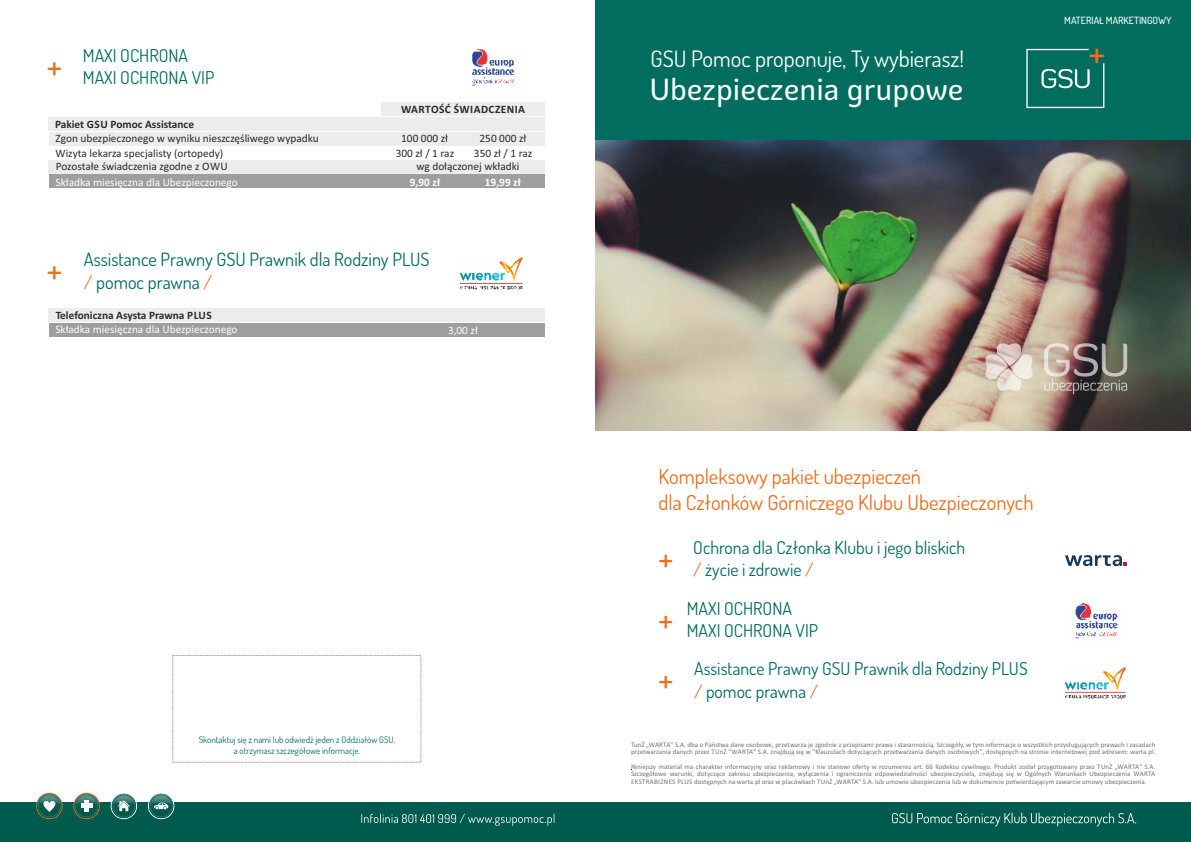
<style>
.page{position:relative;width:1191px;height:842px;background:#fff}
.page>*{position:absolute;margin:0;border:0;box-sizing:border-box;transform-origin:0 0}
.t1{font:700 31.1px "Palatino Linotype";color:#eb6e1e}
.t2{font:29.6px "Graviola";color:#fefefe}
.t3{font:700 27.9px "Palatino Linotype";color:#eb6e1e}
.t4{font:700 26.9px "Palatino Linotype";color:#eb6e1e}
.t5{font:22.6px "Dosis";color:#fefefe}
.t6{font:20.6px/26px "Dosis";color:#eb6e1e}
.t7{font:18.3px/23.2px "Dosis";color:#006d5f}
.t8{font:17.7px/22.4px "Dosis";color:#006d5f}
.t9{font:11.3px "Calibri";color:#2b2a29}
.t10{font:11.3px "Calibri";color:#fefefe}
.t11{font:700 11.3px "Calibri";color:#2b2a29}
.t12{font:700 11.3px "Calibri";letter-spacing:.04em;color:#2b2a29}
.t13{font:700 11.3px "Calibri";color:#fefefe}
.t14{font:500 10px "Dosis";color:#fefefe}
.t15{font:9px/11.4px "Dosis";color:#006d5f;text-align:center}
.t16{font:7px/7.4px "Calibri";color:#727271}
.s1{color:#eb6e1e}
</style>
<div class="page">
<img style="left:595px;top:140px;width:595px;height:291px">
<div style="left:595px;top:0;width:595px;height:140px;background:#006d5f"></div>
<svg style="left:984px;top:342px;width:50px;height:52px;background:#d9c7bb"></svg>
<svg style="left:1044px;top:343px;width:83px;height:51px;background:#897d75"></svg>
<svg style="left:1026px;top:49px;width:78px;height:59px"></svg>
<div style="left:0;top:802px;width:1190px;height:40px;background:#005b4f"></div>
<svg style="left:36px;top:793px;width:27px;height:26px"></svg>
<svg style="left:37px;top:794px;width:24px;height:24px"></svg>
<svg style="left:73px;top:793px;width:27px;height:26px"></svg>
<svg style="left:75px;top:794px;width:24px;height:24px"></svg>
<div style="left:84px;top:800px;width:5px;height:11px;background:#fefefe"></div>
<hr style="left:81px;top:804px;width:11px;height:4px;background:#fefefe">
<svg style="left:111px;top:793px;width:26px;height:26px"></svg>
<svg style="left:112px;top:794px;width:24px;height:24px"></svg>
<svg style="left:148px;top:793px;width:26px;height:26px"></svg>
<svg style="left:149px;top:794px;width:24px;height:24px"></svg>
<svg style="left:361px;top:814px;width:193px;height:12px"></svg>
<div style="left:172px;top:655px;width:249px;height:107px;border:1px dashed #9d9e9e"></div>
<svg style="left:892px;top:813px;width:244px;height:13px"></svg>
<svg style="left:1065px;top:555px;width:62px;height:11px"></svg>
<img style="left:1066px;top:667px;width:60px;height:31px">
<img style="left:1075px;top:603px;width:43px;height:36px">
<div style="left:381px;top:323px;width:164px;height:13px;background:#9d9e9e"></div>
<div style="left:49px;top:323px;width:331px;height:13px;background:#9d9e9e"></div>
<img style="left:461px;top:257px;width:62px;height:33px">
<img style="left:472px;top:49px;width:42px;height:37px">
<div style="left:49px;top:308px;width:496px;height:13px;background:#ebecec"></div>
<div style="left:463px;top:132px;width:82px;height:14px;background:#ebecec"></div>
<div style="left:381px;top:132px;width:81px;height:14px;background:#ebecec"></div>
<div style="left:463px;top:175px;width:82px;height:13px;background:#9d9e9e"></div>
<div style="left:381px;top:175px;width:81px;height:13px;background:#9d9e9e"></div>
<div style="left:49px;top:175px;width:331px;height:13px;background:#9d9e9e"></div>
<div style="left:49px;top:117px;width:496px;height:14px;background:#ebecec"></div>
<div style="left:49px;top:132px;width:331px;height:14px;background:#ebecec"></div>
<div style="left:49px;top:160px;width:496px;height:14px;background:#ebecec"></div>
<div style="left:381px;top:102px;width:164px;height:14px;background:#ebecec"></div>
<h3 class="t3" style="left:48px;top:57px;width:15px">+</h3>
<h3 class="t8" style="left:83px;top:44px;width:133px">MAXI OCHRONA<br>MAXI OCHRONA VIP</h3>
<h3 class="t12" style="left:401px;top:105px;width:125px">WARTOŚĆ ŚWIADCZENIA</h3>
<h3 class="t9" style="left:396px;top:149px;width:60px">300 zł / 1 raz</h3>
<h3 class="t11" style="left:55px;top:119px;width:141px">Pakiet GSU Pomoc Assistance</h3>
<h3 class="t9" style="left:55px;top:134px;width:265px">Zgon ubezpieczonego w wyniku nieszczęśliwego wypadku</h3>
<h3 class="t9" style="left:56px;top:161px;width:174px">Pozostałe świadczenia zgodne z OWU</h3>
<h3 class="t9" style="left:416px;top:161px;width:104px">wg dołączonej wkładki</h3>
<h3 class="t9" style="left:401px;top:134px;width:48px">100 000 zł</h3>
<h3 class="t9" style="left:479px;top:134px;width:48px">250 000 zł</h3>
<h3 class="t9" style="left:474px;top:149px;width:60px">350 zł / 1 raz</h3>
<h3 class="t9" style="left:56px;top:148px;width:169px">Wizyta lekarza specjalisty (ortopedy)</h3>
<h3 class="t10" style="left:56px;top:177px;width:184px">Składka miesięczna dla Ubezpieczonego</h3>
<h3 class="t13" style="left:410px;top:177px;width:32px">9,90 zł</h3>
<h3 class="t13" style="left:485px;top:177px;width:37px">19,99 zł</h3>
<h3 class="t3" style="left:48px;top:261px;width:15px">+</h3>
<h3 class="t7" style="left:84px;top:247px;width:347px">Assistance Prawny GSU Prawnik dla Rodziny PLUS <span class="s1">/</span> pomoc prawna <span class="s1">/</span></h3>
<h3 class="t11" style="left:56px;top:311px;width:158px">Telefoniczna Asysta Prawna PLUS</h3>
<h3 class="t10" style="left:55px;top:325px;width:184px">Składka miesięczna dla Ubezpieczonego</h3>
<h3 class="t10" style="left:448px;top:325px;width:31px">3,00 zł</h3>
<p class="t15" style="left:199px;top:733px;width:198px">Skontaktuj się z nami lub odwiedź jeden z Oddziałów GSU, a otrzymasz szczegółowe informacje.</p>
<h3 class="t5" style="left:650px;top:44px;width:315px">GSU Pomoc proponuje, Ty wybierasz!</h3>
<h2 class="t2" style="left:650px;top:78px;width:315px">Ubezpieczenia grupowe</h2>
<h3 class="t14" style="left:1064px;top:14px;width:109px">MATERIAŁ MARKETINGOWY</h3>
<h1 class="t1" style="left:1089px;top:42px;width:17px">+</h1>
<h3 class="t6" style="left:658px;top:462px;width:376px">Kompleksowy pakiet ubezpieczeń<br>dla Członków Górniczego Klubu Ubezpieczonych</h3>
<h3 class="t8" style="left:693px;top:536px;width:273px">Ochrona dla Członka Klubu i jego bliskich <span class="s1">/</span> życie i zdrowie <span class="s1">/</span></h3>
<h3 class="t4" style="left:659px;top:549px;width:15px">+</h3>
<h3 class="t4" style="left:659px;top:610px;width:15px">+</h3>
<h3 class="t4" style="left:659px;top:670px;width:15px">+</h3>
<h3 class="t8" style="left:687px;top:597px;width:133px">MAXI OCHRONA<br>MAXI OCHRONA VIP</h3>
<h3 class="t8" style="left:694px;top:657px;width:335px">Assistance Prawny GSU Prawnik dla Rodziny PLUS <span class="s1">/</span> pomoc prawna <span class="s1">/</span></h3>
<p class="t16" style="left:631px;top:741px;width:526px">TunŻ „WARTA" S.A. dba o Państwa dane osobowe, przetwarza je zgodnie z przepisami prawa i starannością. Szczegóły, w tym informacje o wszystkich przysługujących prawach i zasadach przetwarzania danych przez TUnŻ "WARTA" S.A. znajdują się w "Klauzulach dotyczących przetwarzania danych osobowych", dostępnych na stronie internetowej pod adresem: warta.pl.</p>
<p class="t16" style="left:631px;top:763px;width:526px;text-align:justify">Niniejszy materiał ma charakter informacyjny oraz reklamowy i nie stanowi oferty w rozumieniu art. 66 Kodeksu cywilnego. Produkt został przygotowany przez TUnŻ „WARTA" S.A.<br>Szczegółowe warunki, dotyczące zakresu ubezpieczenia, wyłączenia i ograniczenia odpowiedzialności ubezpieczyciela, znajdują się w Ogólnych Warunkach Ubezpieczenia WARTA EKSTRABIZNES PLUS dostępnych na warta.pl oraz w placówkach TUnŻ „WARTA" S.A. lub umowie ubezpieczenia lub w dokumencie potwierdzającym zawarcie umowy ubezpieczenia.</p>
</div>
